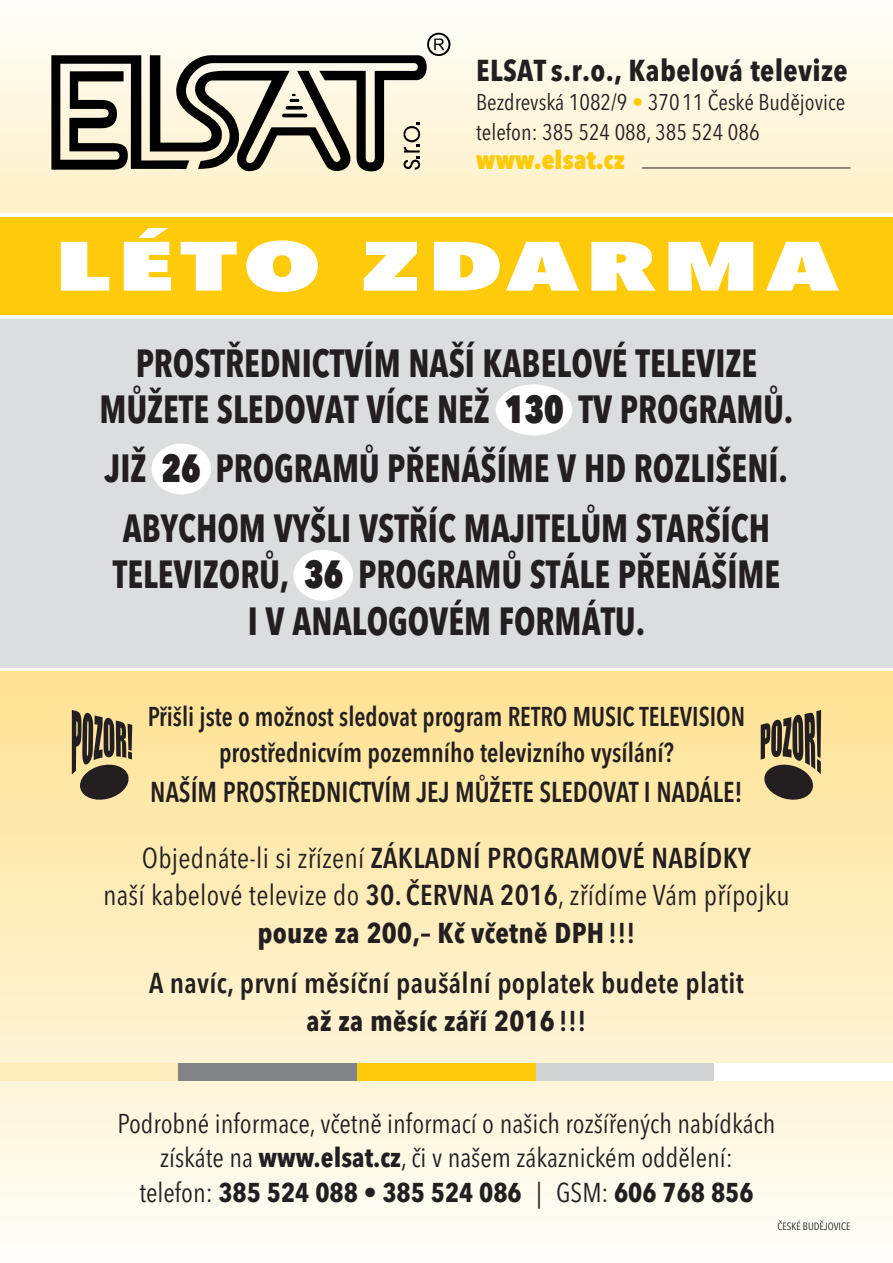
<style>
.page{position:relative;width:893px;height:1263px;background:#fff}
.page>*{position:absolute;margin:0;border:0;box-sizing:border-box;transform-origin:0 0}
.t1{font:800 69px "Avenir Next Condensed";letter-spacing:.055em;color:#fff;scale:1.75 1}
.t2{font:700 39px/46.5px "Avenir Next Condensed";color:#231f20;text-align:center;scale:.9 1}
.t3{font:700 30px "Avenir Next Condensed";letter-spacing:.01em;color:#231f20}
.t4{font:28.5px/37.5px "Avenir Next Condensed";letter-spacing:.01em;color:#231f20;text-align:center}
.t5{font:600 28.5px/37.5px "Avenir Next Condensed";color:#231f20;text-align:center}
.t6{font:600 28.5px "Avenir Next Condensed";color:#231f20;scale:.92 1}
.t7{font:27px/34.5px "Avenir Next Condensed";color:#231f20;text-align:center}
.t8{font:600 27px/36px "Avenir Next Condensed";color:#231f20;text-align:center;scale:.91 1}
.t9{font:800 25.5px "Avenir Next Condensed";letter-spacing:.01em;color:#feca0a}
.t10{font:22.5px/29.2px "Avenir Next Condensed";color:#231f20}
.t11{font:10.5px "Avenir Next Condensed";color:#231f20}
.s1{color:#feca0a}
.s2{font-weight:800}
.s3{font-weight:600}
.s4{font-weight:700}
</style>
<div class="page">
<div style="left:0;top:672px;width:893px;height:591px;background:linear-gradient(to bottom,#ffe191,#fdfdf9)"></div>
<div style="left:0;top:217px;width:893px;height:98px;background:#feca0a"></div>
<div style="left:0;top:319px;width:893px;height:349px;background:#dcdddf"></div>
<div style="left:0;top:0;width:893px;height:213px;background:linear-gradient(to bottom,#fefdfa,#fef0c7)"></div>
<svg style="left:51px;top:33px;width:399px;height:140px;background:#a8a395"></svg>
<hr style="left:642px;top:168px;width:208px;height:1px;background:#231f20">
<div style="left:0;top:1063px;width:179px;height:17px;background:#feedbb"></div>
<div style="left:179px;top:1063px;width:178px;height:17px;background:#808285"></div>
<div style="left:357px;top:1063px;width:179px;height:17px;background:#feca0a"></div>
<div style="left:536px;top:1063px;width:178px;height:17px;background:#d1d2d4"></div>
<div style="left:714px;top:1063px;width:179px;height:17px;background:#fff"></div>
<svg style="left:72px;top:710px;width:60px;height:90px;background:#7c6f54"></svg>
<svg style="left:761px;top:710px;width:60px;height:90px;background:#7c6f54"></svg>
<div style="left:496px;top:384px;width:76px;height:51px;background:#fff;border-radius:50%"></div>
<div style="left:151px;top:443px;width:60px;height:51px;background:#fff;border-radius:50%"></div>
<div style="left:293px;top:550px;width:60px;height:51px;background:#fff;border-radius:50%"></div>
<p class="t3" style="left:476px;top:52px;width:373px">ELSAT s.r.o., Kabelová televize</p>
<p class="t10" style="left:476px;top:87px;width:371px">Bezdrevská 1082/9 <span class="s1">•</span> 370 11 České Budějovice telefon: 385 524 088, 385 524 086</p>
<p class="t9" style="left:476px;top:144px;width:150px">www.elsat.cz</p>
<h1 class="t1" style="left:55px;top:223px;width:449px">LÉTO ZDARMA</h1>
<p class="t2" style="left:100px;top:339px;width:772px">PROSTŘEDNICTVÍM NAŠÍ KABELOVÉ TELEVIZE<br>MŮŽETE SLEDOVAT VÍCE NEŽ <span class="s2">130</span> TV PROGRAMŮ.</p>
<p class="t2" style="left:105px;top:439px;width:760px;line-height:59.2px">JIŽ <span class="s2">26</span> PROGRAMŮ PŘENÁŠÍME V HD ROZLIŠENÍ.<br>ABYCHOM VYŠLI VSTŘÍC MAJITELŮM STARŠÍCH</p>
<p class="t2" style="left:113px;top:551px;width:743px">TELEVIZORŮ, <span class="s2">36</span> PROGRAMŮ STÁLE PŘENÁŠÍME<br>I V ANALOGOVÉM FORMÁTU.</p>
<p class="t8" style="left:148px;top:698px;width:658px">Přišli jste o možnost sledovat program RetRo Music television prostřednicvím pozemního televizního vysílání?</p>
<p class="t6" style="left:150px;top:767px;width:645px">našíM PRostřednictvíM jej Můžete sledovat i nadále!</p>
<p class="t4" style="left:103px;top:838px;width:688px">objednáte-li si zřízení <span class="s3">Základní PRogRaMové nabídky<br></span>naší kabelové televize do <span class="s3">30. čeRvna 2016</span>, zřídíme vám přípojku <span class="s4">pouze za 200,– Kč včetně DPH</span><span class="s3">!!!</span></p>
<p class="t5" style="left:149px;top:963px;width:596px">a navíc, první měsíční paušální poplatek budete platit <span class="s4">až za měsíc září 2016</span> !!!</p>
<p class="t7" style="left:118px;top:1105px;width:659px">Podrobné informace, včetně informací o našich rozšířených nabídkách získáte na <span class="s4">www.elsat.cz</span>, či v našem zákaznickém oddělení:<br>telefon: <span class="s4">385 524 088</span> • <span class="s4">385 524 086</span> | GsM: <span class="s4">606 768 856</span></p>
<p class="t11" style="left:777px;top:1217px;width:75px">České Budějovice</p>
</div>
